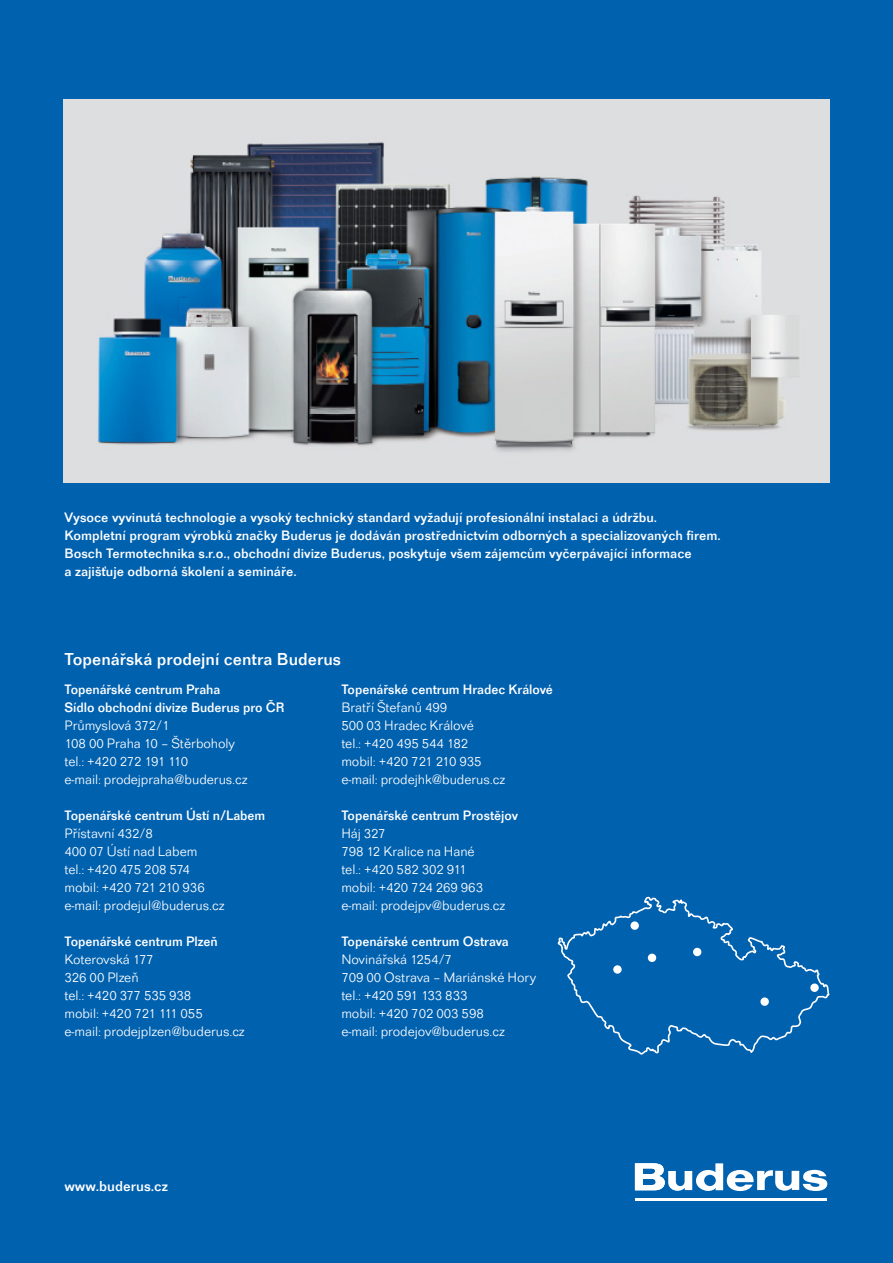
<style>
.page{position:relative;width:893px;height:1263px;background:#0061af}
.page>*{position:absolute;margin:0;border:0;box-sizing:border-box;transform-origin:0 0}
.t1{font:500 18px "Folio TOT";color:#fff}
.t2{font:500 15px "Folio TOT";color:#fff}
.t3{font:300 14.25px/18px "Folio TOT";letter-spacing:-.005em;color:#fff}
.t4{font:500 14.25px/18px "Folio TOT";color:#fff}
</style>
<div class="page">
<img style="left:64px;top:100px;width:765px;height:383px">
<svg style="left:557px;top:897px;width:273px;height:158px"></svg>
<div style="left:648px;top:953px;width:8px;height:9px;background:#fff;border-radius:50%"></div>
<div style="left:693px;top:948px;width:8px;height:8px;background:#fff;border-radius:50%"></div>
<div style="left:810px;top:983px;width:9px;height:9px;background:#fff;border-radius:50%"></div>
<div style="left:760px;top:997px;width:9px;height:9px;background:#fff;border-radius:50%"></div>
<div style="left:630px;top:921px;width:9px;height:9px;background:#fff;border-radius:50%"></div>
<div style="left:613px;top:965px;width:9px;height:9px;background:#fff;border-radius:50%"></div>
<hr style="left:635px;top:1198px;width:191px;height:2px;background:#fff">
<svg style="left:635px;top:1163px;width:192px;height:28px"></svg>
<p class="t4" style="left:64px;top:508px;width:658px">Vysoce vyvinutá technologie a vysoký technický standard vyžadují profesionální instalaci a údržbu.<br>Kompletní program výrobků značky Buderus je dodáván prostřednictvím odborných a specializovaných firem.<br>Bosch Termotechnika s.r.o., obchodní divize Buderus, poskytuje všem zájemcům vyčerpávající informace<br>a zajišťuje odborná školení a semináře.</p>
<p class="t1" style="left:64px;top:649px;width:278px">Topenářská prodejní centra Buderus</p>
<p class="t4" style="left:64px;top:681px;width:222px">Topenářské centrum Praha<br>Sídlo obchodní divize Buderus pro ČR</p>
<p class="t3" style="left:64px;top:717px;width:185px">Průmyslová 372/1<br>108 00 Praha 10 – Štěrboholy tel.: +420 272 191 110<br>e-mail: prodejpraha@buderus.cz</p>
<p class="t4" style="left:64px;top:807px;width:202px">Topenářské centrum Ústí n/Labem</p>
<p class="t3" style="left:64px;top:825px;width:162px">Přístavní 432/8<br>400 07 Ústí nad Labem<br>tel.: +420 475 208 574 mobil: +420 721 210 936 e-mail: prodejul@buderus.cz</p>
<p class="t4" style="left:64px;top:933px;width:155px">Topenářské centrum Plzeň</p>
<p class="t3" style="left:64px;top:951px;width:182px">Koterovská 177<br>326 00 Plzeň<br>tel.: +420 377 535 938<br>mobil: +420 721 111 055<br>e-mail: prodejplzen@buderus.cz</p>
<p class="t4" style="left:341px;top:681px;width:213px">Topenářské centrum Hradec Králové</p>
<p class="t3" style="left:341px;top:699px;width:165px">Bratří Štefanů 499<br>500 03 Hradec Králové<br>tel.: +420 495 544 182 mobil: +420 721 210 935 e-mail: prodejhk@buderus.cz</p>
<p class="t4" style="left:341px;top:807px;width:178px">Topenářské centrum Prostějov</p>
<p class="t3" style="left:341px;top:825px;width:165px">Háj 327<br>798 12 Kralice na Hané<br>tel.: +420 582 302 911<br>mobil: +420 724 269 963 e-mail: prodejpv@buderus.cz</p>
<p class="t4" style="left:341px;top:933px;width:169px">Topenářské centrum Ostrava</p>
<p class="t3" style="left:341px;top:951px;width:196px">Novinářská 1254/7<br>709 00 Ostrava – Mariánské Hory tel.: +420 591 133 833<br>mobil: +420 702 003 598<br>e-mail: prodejov@buderus.cz</p>
<p class="t2" style="left:64px;top:1178px;width:105px">www.buderus.cz</p>
</div>
